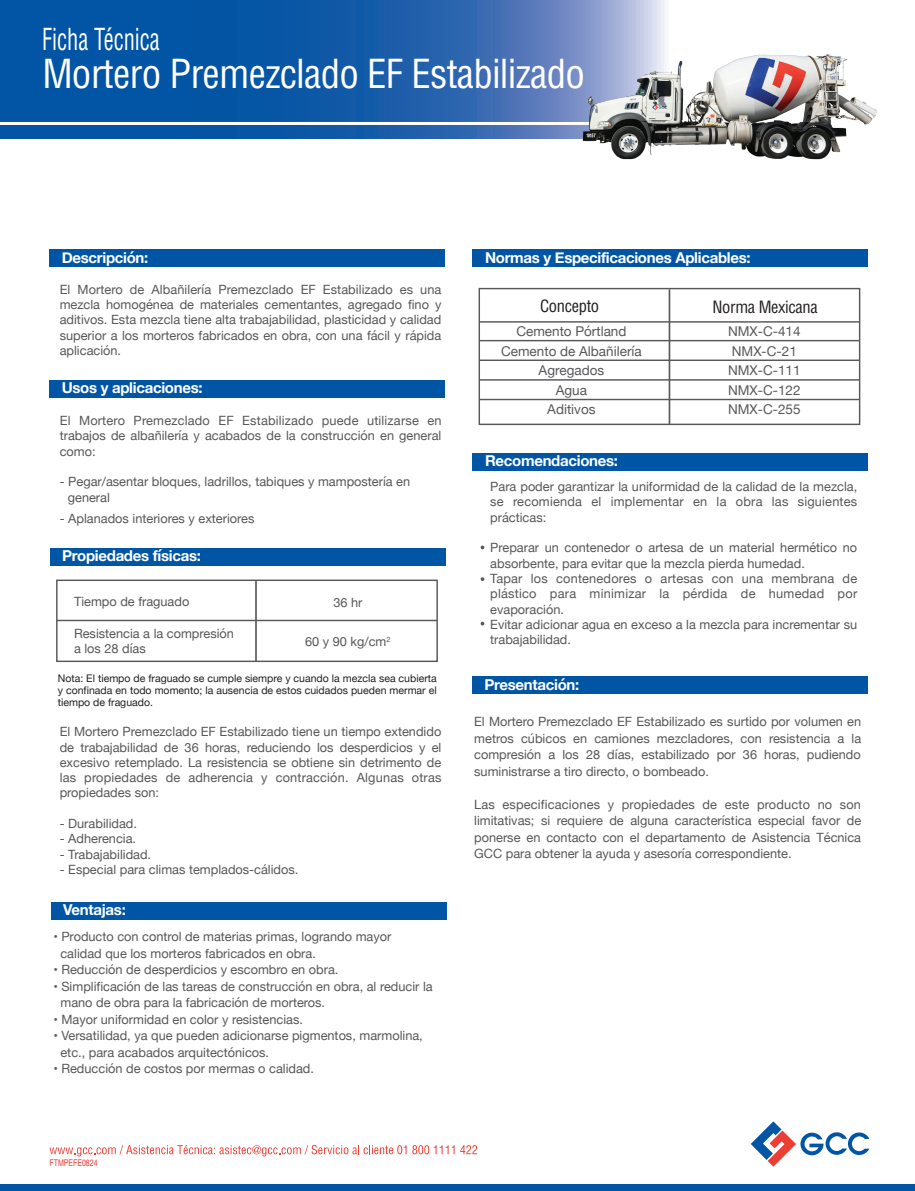
<style>
.page{position:relative;width:915px;height:1191px;background:#fff}
.page>*{position:absolute;margin:0;border:0;box-sizing:border-box;transform-origin:0 0}
.t1{font:condensed 39px "Helvetica LT Std";letter-spacing:-.02em;color:#fff}
.t2{font:condensed 29.55px "Helvetica LT Std";color:#fff;scale:.76 1}
.t3{font:condensed 16.5px "Helvetica LT Std";letter-spacing:-.02em;color:#231f20}
.t4{font:700 15px "Helvetica Neue";letter-spacing:-.02em;color:#fff}
.t5{font:13.5px/19.5px "Helvetica Neue";color:#57585a;text-align:center}
.t6{font:12.75px/15.3px "Helvetica Neue";color:#57585a;text-align:justify}
.t7{font:10.5px/12px "Helvetica Neue";color:#231f20;text-align:justify}
.t8{font:9.15px "Helvetica";color:#ee3e34;scale:.76 1}
.s1{font-weight:500;font-size:16.5px;color:#0155a5}
</style>
<div class="page">
<svg style="left:0;top:0;width:560px;height:139px;background:#165ca8"></svg>
<hr style="left:0;top:122px;width:683px;height:3px;background:#fff">
<img style="left:560px;top:0;width:317px;height:160px">
<div style="left:49px;top:249px;width:395px;height:18px;background:#0155a5"></div>
<div style="left:50px;top:547px;width:395px;height:18px;background:#0155a5"></div>
<div style="left:49px;top:379px;width:395px;height:18px;background:#0155a5"></div>
<div style="left:51px;top:901px;width:395px;height:18px;background:#0155a5"></div>
<div style="left:472px;top:249px;width:395px;height:18px;background:#0155a5"></div>
<div style="left:478px;top:288px;width:382px;height:137px;border:1px solid #57585a"></div>
<hr style="left:668px;top:289px;width:2px;height:135px;background:#57585a">
<hr style="left:479px;top:321px;width:380px;height:2px;background:#57585a">
<hr style="left:479px;top:340px;width:380px;height:1px;background:#57585a">
<hr style="left:479px;top:359px;width:380px;height:2px;background:#57585a">
<hr style="left:479px;top:379px;width:380px;height:1px;background:#57585a">
<hr style="left:479px;top:399px;width:380px;height:1px;background:#57585a">
<div style="left:0;top:1184px;width:914px;height:7px;background:#0155a5"></div>
<svg style="left:49px;top:1145px;width:357px;height:11px"></svg>
<svg style="left:412px;top:1145px;width:42px;height:9px"></svg>
<svg style="left:460px;top:1145px;width:17px;height:9px"></svg>
<div style="left:472px;top:452px;width:395px;height:18px;background:#0155a5"></div>
<svg style="left:480px;top:545px;width:4px;height:4px"></svg>
<svg style="left:480px;top:577px;width:4px;height:4px"></svg>
<svg style="left:480px;top:622px;width:4px;height:3px"></svg>
<div style="left:56px;top:579px;width:381px;height:83px;border:1px solid #57585a"></div>
<hr style="left:255px;top:581px;width:2px;height:81px;background:#57585a">
<hr style="left:57px;top:620px;width:380px;height:1px;background:#57585a">
<div style="left:472px;top:676px;width:395px;height:18px;background:#0155a5"></div>
<svg style="left:751px;top:1121px;width:118px;height:45px"></svg>
<h2 class="t2" style="left:42px;top:21px;width:156px">Ficha Técnica</h2>
<h1 class="t1" style="left:42px;top:49px;width:544px">Mortero Premezclado EF Estabilizado</h1>
<p class="t4" style="left:62px;top:246px;width:92px">Descripción:<span class="s1">:</span></p>
<p class="t4" style="left:485px;top:246px;width:267px">Normas y Especificaciones Aplicables:</p>
<p class="t3" style="left:540px;top:296px;width:61px">Concepto</p>
<p class="t3" style="left:712px;top:296px;width:107px">Norma Mexicana</p>
<p class="t5" style="left:501px;top:322px;width:142px">Cemento Pórtland<br>Cemento de Albañilería<br>Agregados<br>Agua<br>Aditivos</p>
<p class="t5" style="left:727px;top:322px;width:74px;text-align:left">NMX-C-414<br>NMX-C-21<br>NMX-C-111<br>NMX-C-122<br>NMX-C-255</p>
<p class="t6" style="left:60px;top:282px;width:383px">El Mortero de Albañilería Premezclado EF Estabilizado es una mezcla homogénea de materiales cementantes, agregado fino y aditivos. Esta mezcla tiene alta trabajabilidad, plasticidad y calidad superior a los morteros fabricados en obra, con una fácil y rápida aplicación.</p>
<p class="t4" style="left:62px;top:376px;width:142px">Usos y aplicaciones:</p>
<p class="t6" style="left:60px;top:413px;width:383px">El Mortero Premezclado EF Estabilizado puede utilizarse en trabajos de albañilería y acabados de la construcción en general como:</p>
<p class="t6" style="left:68px;top:475px;width:344px;text-indent:-8px">- Pegar/asentar bloques, ladrillos, tabiques y mampostería en general</p>
<p class="t6" style="left:60px;top:511px;width:196px">- Aplanados interiores y exteriores</p>
<p class="t4" style="left:485px;top:449px;width:134px">Recomendaciones:</p>
<p class="t6" style="left:490px;top:479px;width:368px">Para poder garantizar la uniformidad de la calidad de la mezcla, se recomienda el implementar en la obra las siguientes prácticas:</p>
<p class="t6" style="left:490px;top:541px;width:368px;text-align:left">Preparar un contenedor o artesa de un material hermético no absorbente, para evitar que la mezcla pierda humedad.<br>Tapar los contenedores o artesas con una membrana de plástico para minimizar la pérdida de humedad por evaporación.<br>Evitar adicionar agua en exceso a la mezcla para incrementar su trabajabilidad.</p>
<p class="t4" style="left:62px;top:544px;width:144px">Propiedades físicas:<span class="s1">:</span></p>
<p class="t6" style="left:74px;top:594px;width:117px">Tiempo de fraguado</p>
<p class="t6" style="left:74px;top:626px;width:161px">Resistencia a la compresión a los 28 días</p>
<p class="t6" style="left:333px;top:596px;width:31px">36 hr</p>
<p class="t6" style="left:305px;top:635px;width:87px">60 y 90 kg/cm<sup>2</sup></p>
<p class="t7" style="left:58px;top:673px;width:380px">Nota: El tiempo de fraguado se cumple siempre y cuando la mezcla sea cubierta y confinada en todo momento; la ausencia de estos cuidados pueden mermar el tiempo de fraguado.</p>
<p class="t4" style="left:484px;top:672px;width:96px">Presentación:</p>
<p class="t6" style="left:60px;top:725px;width:383px">El Mortero Premezclado EF Estabilizado tiene un tiempo extendido de trabajabilidad de 36 horas, reduciendo los desperdicios y el excesivo retemplado. La resistencia se obtiene sin detrimento de las propiedades de adherencia y contracción. Algunas otras propiedades son:</p>
<p class="t6" style="left:60px;top:816px;width:79px">- Durabilidad.</p>
<p class="t6" style="left:60px;top:832px;width:78px">- Adherencia.</p>
<p class="t6" style="left:60px;top:847px;width:93px">- Trabajabilidad.</p>
<p class="t6" style="left:60px;top:862px;width:240px">- Especial para climas templados-cálidos.</p>
<p class="t4" style="left:63px;top:898px;width:64px">Ventajas:</p>
<p class="t6" style="left:60px;top:929px;width:332px;line-height:16.5px;text-indent:-7px">• Producto con control de materias primas, logrando mayor calidad que los morteros fabricados en obra.</p>
<p class="t6" style="left:53px;top:962px;width:286px">• Reducción de desperdicios y escombro en obra.</p>
<p class="t6" style="left:60px;top:978px;width:373px;line-height:16.5px;text-indent:-7px">• Simplificación de las tareas de construcción en obra, al reducir la mano de obra para la fabricación de morteros.</p>
<p class="t6" style="left:53px;top:1012px;width:251px">• Mayor uniformidad en color y resistencias.</p>
<p class="t6" style="left:60px;top:1028px;width:364px;line-height:16.5px;text-indent:-7px">• Versatilidad, ya que pueden adicionarse pigmentos, marmolina, etc., para acabados arquitectónicos.</p>
<p class="t6" style="left:53px;top:1061px;width:262px">• Reducción de costos por mermas o calidad.</p>
<p class="t6" style="left:474px;top:714px;width:388px;line-height:16.5px">El Mortero Premezclado EF Estabilizado es surtido por volumen en metros cúbicos en camiones mezcladores, con resistencia a la compresión a los 28 días, estabilizado por 36 horas, pudiendo suministrarse a tiro directo, o bombeado.</p>
<p class="t6" style="left:474px;top:797px;width:388px;line-height:16.5px">Las especificaciones y propiedades de este producto no son limitativas; si requiere de alguna característica especial favor de ponerse en contacto con el departamento de Asistencia Técnica GCC para obtener la ayuda y asesoría correspondiente.</p>
<p class="t8" style="left:49px;top:1155px;width:65px">FTMPEFE0824</p>
</div>
